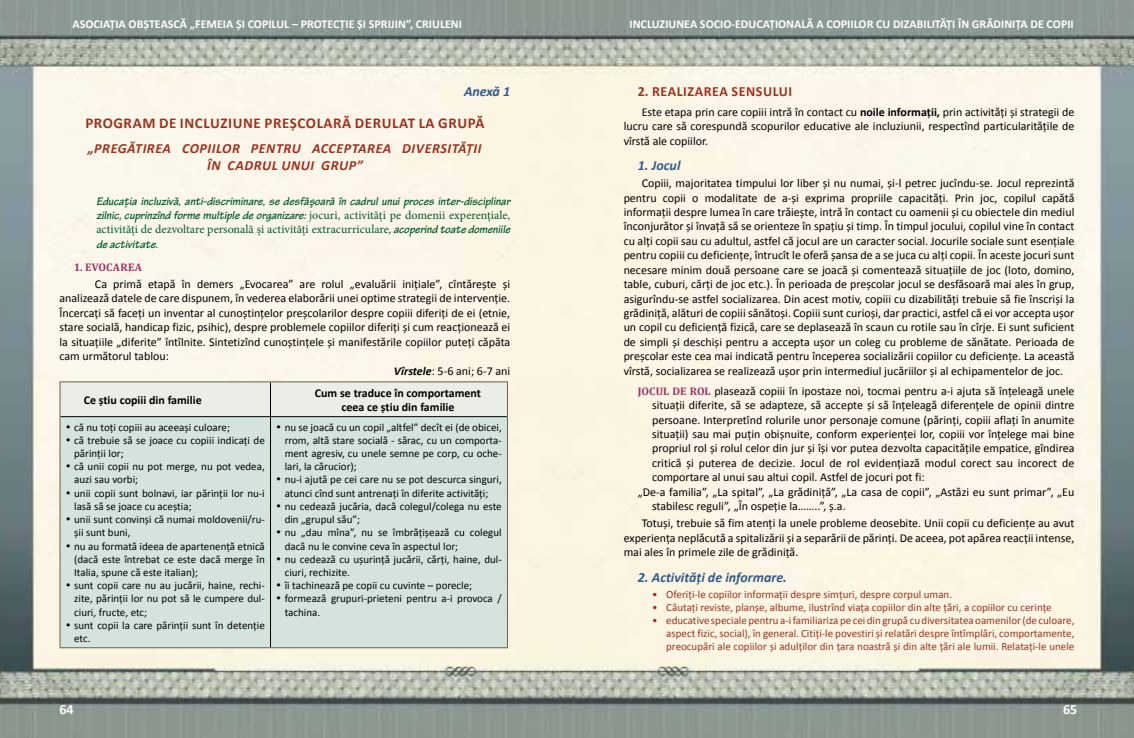
<style>
.page{position:relative;width:1134px;height:738px;background:#fff}
.page>*{position:absolute;margin:0;border:0;box-sizing:border-box;transform-origin:0 0}
.t1{font:700 15px "Calibri";letter-spacing:.04em;color:#983620}
.t2{font:italic 700 14px/16.8px "Calibri";letter-spacing:.04em;color:#983620;text-align:center}
.t3{font:italic 700 14px "Calibri";color:#335b8b}
.t4{font:700 14px "Calibri";letter-spacing:.04em;color:#983620}
.t5{font:700 14px "Calibri";color:#fff}
.t6{font:12px/14.4px "Calibri";color:#000;text-align:justify}
.t7{font:italic 700 12px/14.4px "Tekton Pro";color:#005a27}
.t8{font:700 12px "Calibri";color:#fff}
.t9{font:12px "Minion Pro";color:#005a27}
.t10{font:700 12px/14.4px "Calibri";color:#000;text-align:center}
.t11{font:11px/13.2px "Calibri";color:#000}
.t12{font:11px/13.2px "Calibri";color:#983620;text-align:justify}
.t13{font:700 11px "Cambria";letter-spacing:.025em;color:#9a3467}
.s1{font-family:"Minion Pro";font-weight:400;font-style:normal}
.s2{font-family:"Tekton Pro";font-weight:700;font-style:italic}
.s3{font-weight:700;font-style:italic}
.s4{font-weight:700}
</style>
<div class="page">
<img style="left:0;top:0;width:1134px;height:737px">
<div style="left:61px;top:382px;width:446px;height:34px;background:#ebede7"></div>
<div style="left:61px;top:417px;width:446px;height:229px;background:#d4e4dd"></div>
<hr style="left:270px;top:382px;width:1px;height:34px;background:#000">
<hr style="left:61px;top:416px;width:209px;height:1px;background:#000">
<hr style="left:270px;top:416px;width:237px;height:1px;background:#000">
<hr style="left:270px;top:416px;width:1px;height:230px;background:#000">
<hr style="left:60px;top:381px;width:210px;height:1px;background:#686143">
<hr style="left:60px;top:382px;width:1px;height:34px;background:#686143">
<hr style="left:270px;top:381px;width:238px;height:1px;background:#686143">
<hr style="left:507px;top:382px;width:1px;height:34px;background:#686143">
<hr style="left:60px;top:416px;width:1px;height:230px;background:#686143">
<hr style="left:507px;top:416px;width:1px;height:230px;background:#686143">
<hr style="left:60px;top:646px;width:210px;height:1px;background:#686143">
<hr style="left:270px;top:646px;width:238px;height:1px;background:#686143">
<p class="t8" style="left:73px;top:16px;width:391px">ASOCIAŢIA OBŞTEASCĂ „FEMEIA ŞI COPILUL – PROTECŢIE ŞI SPRIJIN”, CRIULENI</p>
<p class="t8" style="left:629px;top:16px;width:446px">INCLUZIUNEA SOCIO-EDUCAŢIONALĂ A COPIILOR CU DIZABILITĂŢI ÎN GRĂDINIŢA DE COPII</p>
<p class="t3" style="left:464px;top:82px;width:48px">Anexă 1</p>
<p class="t1" style="left:85px;top:113px;width:401px">PROGRAM DE INCLUZIUNE PREŞCOLARĂ DERULAT LA GRUPĂ</p>
<p class="t2" style="left:88px;top:140px;width:395px">„PREGĂTIREA COPIILOR PENTRU ACCEPTAREA DIVERSITĂŢII<br>ÎN CADRUL UNUI GRUP”</p>
<p class="t7" style="left:96px;top:194px;width:415px">Educaţia incluzivă, anti-discriminare, se desfăşoară în cadrul unui proces inter-disciplinar zilnic, cuprinzînd forme multiple de organizare: <span class="s1">jocuri, activităţi pe domenii experenţiale,</span></p>
<p class="t9" style="left:96px;top:221px;width:415px">activităţi de dezvoltare personală şi activităţi extracurriculare<span class="s2">, acoperind toate domeniile</span></p>
<p class="t7" style="left:96px;top:237px;width:63px">de activitate.</p>
<p class="t13" style="left:74px;top:259px;width:70px">1. EVOCAREA</p>
<p class="t6" style="left:95px;top:276px;width:417px">Ca primă etapă în demers „Evocarea” are rolul „evaluării iniţiale”, cîntăreşte şi</p>
<p class="t6" style="left:60px;top:291px;width:452px">analizează datele de care dispunem, în vederea elaborării unei optime strategii de intervenţie.</p>
<p class="t6" style="left:60px;top:305px;width:452px">Încercaţi să faceţi un inventar al cunoştinţelor preşcolarilor despre copiii diferiţi de ei (etnie,</p>
<p class="t6" style="left:60px;top:320px;width:452px">stare socială, handicap fizic, psihic), despre problemele copiilor diferiţi şi cum reacţionează ei</p>
<p class="t6" style="left:60px;top:334px;width:452px">la situaţiile „diferite” întîlnite. Sintetizînd cunoştinţele şi manifestările copiilor puteţi căpăta</p>
<p class="t6" style="left:60px;top:348px;width:111px">cam următorul tablou:</p>
<p class="t6" style="left:394px;top:363px;width:118px"><span class="s3">Vîrstele</span>: 5-6 ani; 6-7 ani</p>
<p class="t10" style="left:84px;top:392px;width:120px">Ce ştiu copiii din familie</p>
<p class="t10" style="left:315px;top:385px;width:168px">Cum se traduce în comportament ceea ce ştiu din familie</p>
<p class="t11" style="left:66px;top:420px;width:166px">• că nu toţi copiii au aceeaşi culoare;</p>
<p class="t11" style="left:74px;top:433px;width:192px;text-indent:-9px">• că trebuie să se joace cu copiii indicaţi de părinţii lor;</p>
<p class="t11" style="left:74px;top:459px;width:192px;text-indent:-9px">• că unii copii nu pot merge, nu pot vedea, auzi sau vorbi;</p>
<p class="t11" style="left:74px;top:486px;width:192px;text-indent:-9px">• unii copii sunt bolnavi, iar părinţii lor nu-i lasă să se joace cu aceştia;</p>
<p class="t11" style="left:74px;top:512px;width:192px;text-indent:-9px">• unii sunt convinşi că numai moldovenii/ru&shy;şii sunt buni,</p>
<p class="t11" style="left:74px;top:539px;width:192px;text-align:justify;text-indent:-9px">• nu au formată ideea de apartenenţă etnică (dacă este întrebat ce este dacă merge în Italia, spune că este italian);</p>
<p class="t11" style="left:74px;top:578px;width:192px;text-align:justify;text-indent:-9px">• sunt copii care nu au jucării, haine, rechi&shy;zite, părinţii lor nu pot să le cumpere dul&shy;ciuri, fructe, etc;</p>
<p class="t11" style="left:74px;top:618px;width:192px;text-indent:-9px">• sunt copii la care părinţii sunt în detenţie etc.</p>
<p class="t11" style="left:285px;top:420px;width:219px;text-align:justify;text-indent:-9px">• nu se joacă cu un copil „altfel” decît ei (de obicei, rrom, altă stare socială - sărac, cu un comporta&shy;ment agresiv, cu unele semne pe corp, cu oche&shy;lari, la cărucior);</p>
<p class="t11" style="left:276px;top:473px;width:227px;text-align:center">• nu-i ajută pe cei care nu se pot descurca singuri, atunci cînd sunt antrenaţi în diferite activităţi;</p>
<p class="t11" style="left:285px;top:499px;width:219px;text-indent:-9px">• nu cedează jucăria, dacă colegul/colega nu este din „grupul său”;</p>
<p class="t11" style="left:285px;top:525px;width:219px;text-indent:-9px">• nu „dau mîna”, nu se îmbrăţişează cu colegul dacă nu le convine ceva în aspectul lor;</p>
<p class="t11" style="left:285px;top:552px;width:219px;text-indent:-9px">• nu cedează cu uşurinţă jucării, cărţi, haine, dul&shy;ciuri, rechizite.</p>
<p class="t11" style="left:276px;top:578px;width:198px">• îi tachinează pe copii cu cuvinte – porecle;</p>
<p class="t11" style="left:285px;top:591px;width:219px;text-indent:-9px">• formează grupuri-prieteni pentru a-i provoca / tachina.</p>
<p class="t4" style="left:638px;top:82px;width:156px">2. REALIZAREA SENSULUI</p>
<p class="t6" style="left:624px;top:104px;width:452px;text-indent:18px">Este etapa prin care copiii intră în contact cu <span class="s4">noile informaţii,</span> prin activităţi şi strategii de lucru care să corespundă scopurilor educative ale incluziunii, respectînd particularităţile de vîrstă ale copiilor.</p>
<p class="t3" style="left:638px;top:156px;width:44px">1. Jocul</p>
<p class="t6" style="left:624px;top:176px;width:452px;text-indent:18px">Copiii, majoritatea timpului lor liber şi nu numai, și-l petrec jucîndu-se. Jocul reprezintă pentru copii o modalitate de a-şi exprima propriile capacităţi. Prin joc, copilul capătă informaţii despre lumea în care trăieşte, intră în contact cu oamenii şi cu obiectele din mediul înconjurător şi învaţă să se orienteze în spaţiu şi timp. În timpul jocului, copilul vine în contact cu alţi copii sau cu adultul, astfel că jocul are un caracter social. Jocurile sociale sunt esenţiale pentru copiii cu deficienţe, întrucît le oferă şansa de a se juca cu alţi copii. În aceste jocuri sunt necesare minim două persoane care se joacă şi comentează situaţiile de joc (loto, domino, table, cuburi, cărţi de joc etc.). În perioada de preşcolar jocul se desfăsoară mai ales în grup, asigurîndu-se astfel socializarea. Din acest motiv, copiii cu dizabilităţi trebuie să fie înscrişi la grădiniţă, alături de copiii sănătoşi. Copiii sunt curioşi, dar practici, astfel că ei vor accepta uşor un copil cu deficienţă fizică, care se deplasează în scaun cu rotile sau în cîrje. Ei sunt suficient de simpli şi deschişi pentru a accepta uşor un coleg cu probleme de sănătate. Perioada de preşcolar este cea mai indicată pentru începerea socializării copiilor cu deficienţe. La această vîrstă, socializarea se realizează uşor prin intermediul jucăriilor şi al echipamentelor de joc.</p>
<p class="t13" style="left:638px;top:383px;width:12px">JOCUL</p>
<p class="t13" style="left:673px;top:383px;width:25px">DE ROL</p>
<p class="t6" style="left:714px;top:383px;width:362px">plasează copiii în ipostaze noi, tocmai pentru a-i ajuta să înţeleagă unele</p>
<p class="t6" style="left:652px;top:397px;width:424px">situaţii diferite, să se adapteze, să accepte şi să înţeleagă diferenţele de opinii dintre</p>
<p class="t6" style="left:652px;top:412px;width:424px">persoane. Interpretînd rolurile unor personaje comune (părinţi, copiii aflaţi în anumite</p>
<p class="t6" style="left:652px;top:426px;width:424px">situaţii) sau mai puţin obişnuite, conform experienţei lor, copiii vor înţelege mai bine</p>
<p class="t6" style="left:652px;top:441px;width:424px">propriul rol şi rolul celor din jur şi îşi vor putea dezvolta capacităţile empatice, gîndirea</p>
<p class="t6" style="left:652px;top:455px;width:424px">critică şi puterea de decizie. Jocul de rol evidenţiază modul corect sau incorect de</p>
<p class="t6" style="left:652px;top:469px;width:274px">comportare al unui sau altui copil. Astfel de jocuri pot fi:</p>
<p class="t6" style="left:638px;top:484px;width:438px">„De-a familia”, „La spital”, „La grădiniţă”, „La casa de copii”, „Astăzi eu sunt primar”, „Eu</p>
<p class="t6" style="left:652px;top:498px;width:195px">stabilesc reguli”, „În ospeţie la……..”, ş.a.</p>
<p class="t6" style="left:624px;top:516px;width:452px;text-indent:18px">Totuşi, trebuie să fim atenţi la unele probleme deosebite. Unii copii cu deficienţe au avut experiența neplăcută a spitalizării şi a separării de părinţi. De aceea, pot apărea reacţii intense, mai ales în primele zile de grădiniţă.</p>
<p class="t3" style="left:638px;top:567px;width:151px">2. Activităţi de informare.</p>
<p class="t12" style="left:652px;top:587px;width:302px">• Oferiţi-le copiilor informaţii despre simţuri, despre corpul uman.</p>
<p class="t12" style="left:652px;top:600px;width:401px">• Căutaţi reviste, planşe, albume, ilustrînd viaţa copiilor din alte ţări, a copiilor cu cerinţe</p>
<p class="t12" style="left:666px;top:613px;width:410px;text-indent:-14px">• educative speciale pentru a-i familiariza pe cei din grupă cu diversitatea oamenilor (de culoare, aspect fizic, social), în general. Citiţi-le povestiri şi relatări despre întîmplări, comportamente, preocupări ale copiilor şi adulţilor din ţara noastră şi din alte ţări ale lumii. Relataţi-le unele</p>
<p class="t5" style="left:60px;top:700px;width:16px">64</p>
<p class="t5" style="left:1063px;top:700px;width:16px">65</p>
</div>
